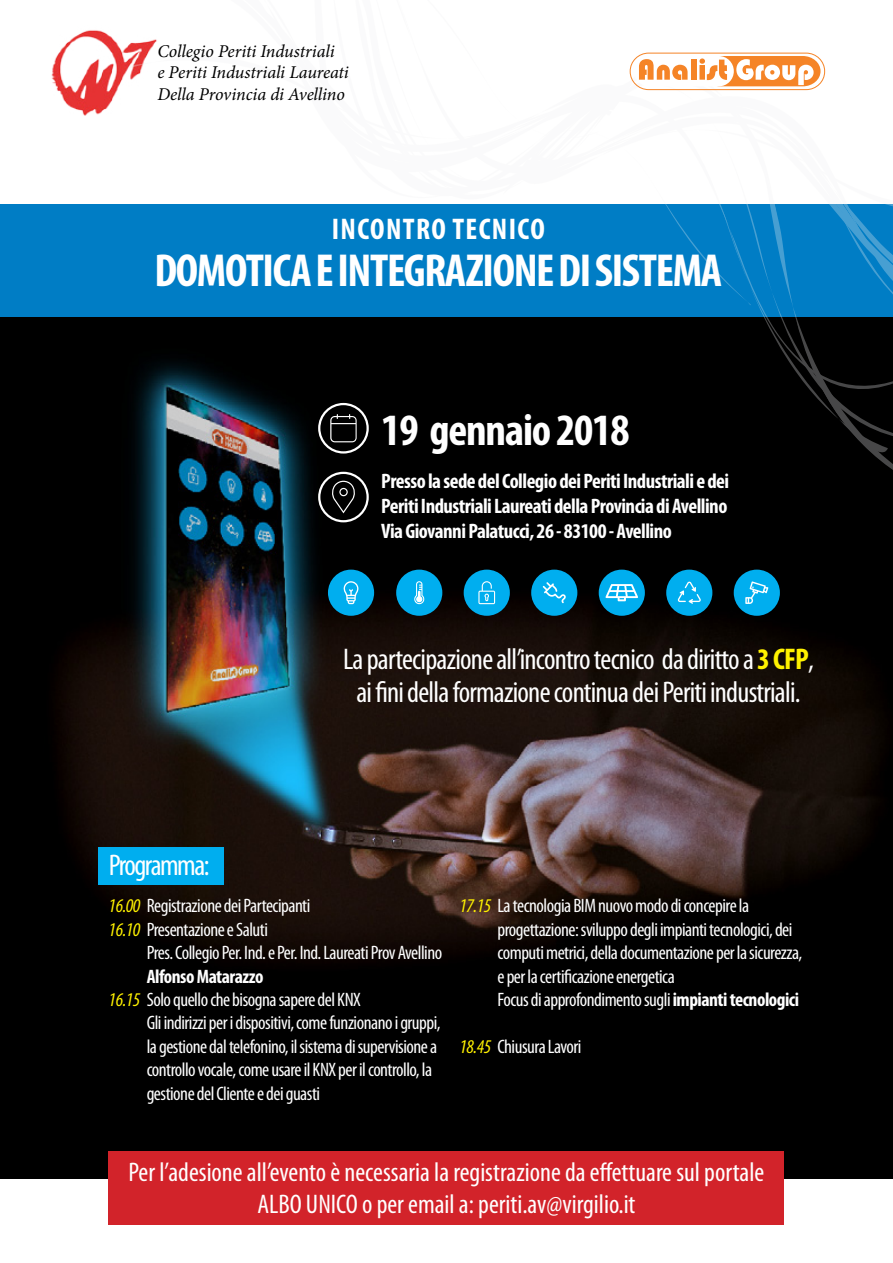
<style>
.page{position:relative;width:893px;height:1263px;background:#fff}
.page>*{position:absolute;margin:0;border:0;box-sizing:border-box;transform-origin:0 0}
.t1{font:700 condensed 46.5px "Myriad Pro";letter-spacing:-.03em;color:#fff}
.t2{font:700 condensed 45px "Myriad Pro";letter-spacing:-.025em;color:#fff}
.t3{font:condensed 30px/33px "Myriad Pro";letter-spacing:-.025em;color:#fff;text-align:center}
.t4{font:700 condensed 30px "Myriad Pro";letter-spacing:.045em;color:#fff}
.t5{font:condensed 30px "Myriad Pro";letter-spacing:-.05em;color:#fff}
.t6{font:condensed 27px/32.4px "Myriad Pro";color:#fff;text-align:center}
.t7{font:700 condensed 21px/25.2px "Myriad Pro";letter-spacing:-.025em;color:#fff;text-align:justify}
.t8{font:condensed 19.5px/23.4px "Myriad Pro";letter-spacing:-.025em;color:#fff}
.t9{font:700 condensed 19.5px "Myriad Pro";letter-spacing:-.025em;color:#fff}
.t10{font:italic 18px/21.6px "Minion Pro";letter-spacing:-.01em;color:#000}
.s1{font-weight:700;color:#fff200}
.s2{font-style:italic;color:#fff200}
.s3{font-weight:700}
</style>
<div class="page">
<div style="left:0;top:968px;width:893px;height:210px;background:#000"></div>
<img style="left:0;top:316px;width:893px;height:652px">
<div style="left:0;top:204px;width:893px;height:112px;background:#007dc5"></div>
<div style="left:109px;top:1151px;width:675px;height:74px;background:#d2232a"></div>
<div style="left:99px;top:847px;width:125px;height:37px;background:#00aeef"></div>
<div style="left:599px;top:570px;width:46px;height:46px;background:#00aeef;border-radius:50%"></div>
<div style="left:666px;top:570px;width:46px;height:46px;background:#00aeef;border-radius:50%"></div>
<svg style="left:678px;top:582px;width:23px;height:22px"></svg>
<div style="left:734px;top:570px;width:46px;height:46px;background:#00aeef;border-radius:50%"></div>
<svg style="left:745px;top:581px;width:23px;height:23px"></svg>
<svg style="left:605px;top:584px;width:33px;height:17px"></svg>
<div style="left:531px;top:570px;width:46px;height:46px;background:#00aeef;border-radius:50%"></div>
<svg style="left:543px;top:582px;width:23px;height:21px"></svg>
<div style="left:464px;top:570px;width:46px;height:46px;background:#00aeef;border-radius:50%"></div>
<svg style="left:478px;top:581px;width:17px;height:23px"></svg>
<div style="left:396px;top:570px;width:46px;height:46px;background:#00aeef;border-radius:50%"></div>
<svg style="left:414px;top:581px;width:10px;height:23px"></svg>
<div style="left:328px;top:570px;width:46px;height:46px;background:#00aeef;border-radius:50%"></div>
<svg style="left:343px;top:581px;width:15px;height:23px"></svg>
<img style="left:51px;top:30px;width:77px;height:86px">
<div style="left:318px;top:403px;width:51px;height:51px;border:2px solid #fff;border-radius:50%"></div>
<svg style="left:330px;top:414px;width:27px;height:28px"></svg>
<div style="left:318px;top:472px;width:51px;height:50px;border:2px solid #fff;border-radius:50%"></div>
<svg style="left:331px;top:481px;width:25px;height:32px"></svg>
<svg style="left:508px;top:306px;width:385px;height:191px;background:#01090d"></svg>
<svg style="left:128px;top:39px;width:765px;height:267px"></svg>
<p class="t10" style="left:157px;top:40px;width:193px">Collegio Periti Industriali<br>e Periti Industriali Laureati<br>Della Provincia di Avellino</p>
<h3 class="t4" style="left:332px;top:210px;width:215px">incontro tecnico</h3>
<h1 class="t1" style="left:154px;top:242px;width:543px">Domotica e integrazione di sistema</h1>
<h2 class="t2" style="left:381px;top:402px;width:250px">19 gennaio 2018</h2>
<p class="t7" style="left:381px;top:467px;width:349px">Presso la sede del Collegio dei Periti Industriali e dei Periti Industriali Laureati della Provincia di Avellino Via Giovanni Palatucci, 26 - 83100 - Avellino</p>
<h3 class="t5" style="left:109px;top:847px;width:102px">Programma:</h3>
<h3 class="t3" style="left:343px;top:642px;width:472px">La partecipazione all’incontro tecnico da diritto a <span class="s1">3 CFP</span>, ai fini della formazione continua dei Periti industriali.</h3>
<p class="t8" style="left:109px;top:894px;width:203px"><span class="s2">16.00</span> Registrazione dei Partecipanti<br><span class="s2">16.10</span> Presentazione e Saluti</p>
<p class="t8" style="left:147px;top:941px;width:297px">Pres. Collegio Per. Ind. e Per. Ind. Laureati Prov Avellino</p>
<p class="t9" style="left:147px;top:964px;width:118px">Alfonso Matarazzo</p>
<p class="t8" style="left:109px;top:987px;width:254px"><span class="s2">16.15</span> Solo quello che bisogna sapere del KNX</p>
<p class="t8" style="left:147px;top:1011px;width:295px">Gli indirizzi per i dispositivi, come funzionano i gruppi,</p>
<p class="t8" style="left:147px;top:1034px;width:292px">la gestione dal telefonino, il sistema di supervisione a</p>
<p class="t8" style="left:147px;top:1058px;width:287px">controllo vocale, come usare il KNX per il controllo, la</p>
<p class="t8" style="left:147px;top:1081px;width:175px">gestione del Cliente e dei guasti</p>
<p class="t8" style="left:497px;top:894px;width:306px;text-indent:-38px"><span class="s2">17.15</span> La tecnologia BIM nuovo modo di concepire la progettazione: sviluppo degli impianti tecnologici, dei computi metrici, della documentazione per la sicurezza, e per la certificazione energetica<br>Focus di approfondimento sugli <span class="s3">impianti tecnologici</span></p>
<p class="t8" style="left:459px;top:1034px;width:123px"><span class="s2">18.45</span> Chiusura Lavori</p>
<h3 class="t6" style="left:129px;top:1155px;width:637px">Per l’adesione all’evento è necessaria la registrazione da effettuare sul portale<br>ALBO UNICO o per email a: periti.av@virgilio.it</h3>
</div>
